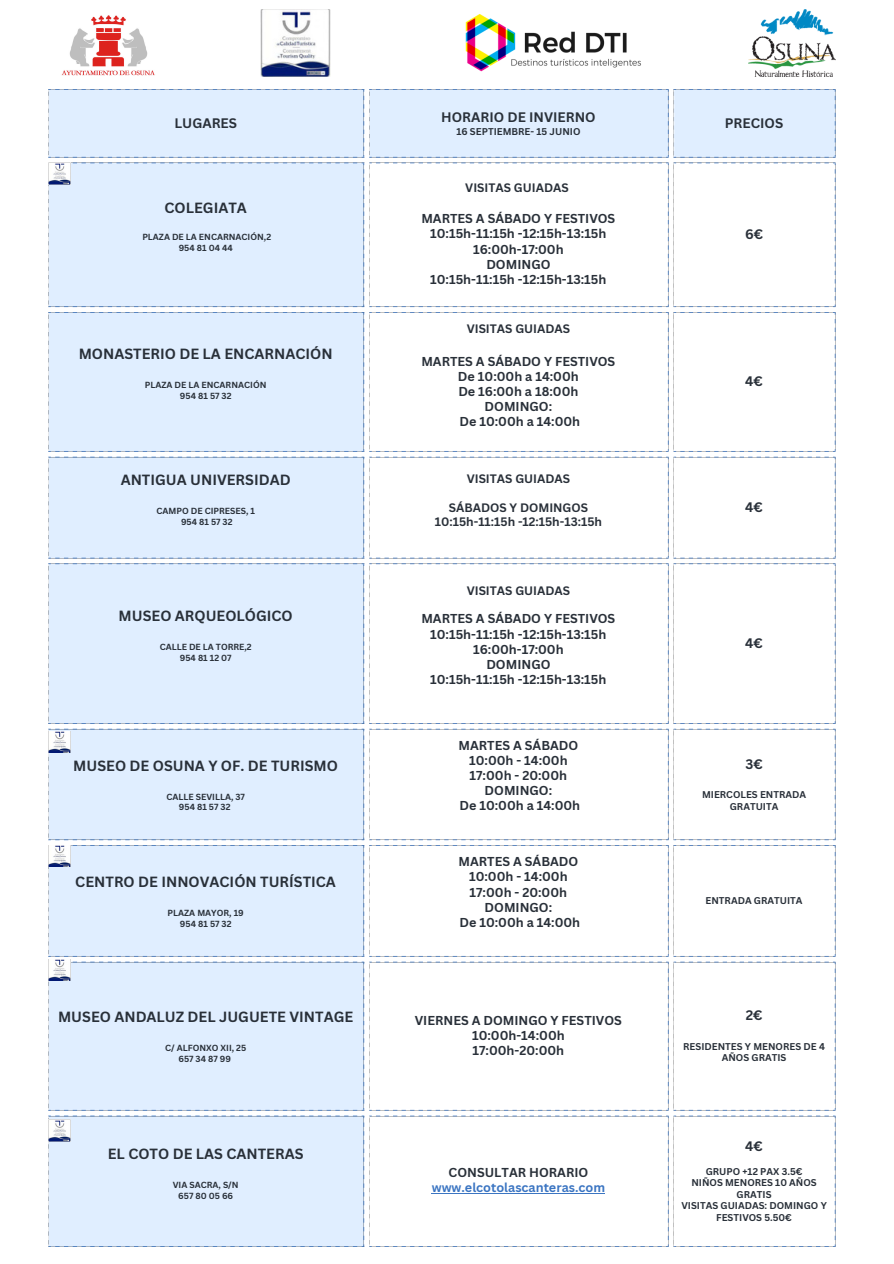
<style>
.page{position:relative;width:894px;height:1264px;background:#fff}
.page>*{position:absolute;margin:0;border:0;box-sizing:border-box;transform-origin:0 0}
.t1{font:700 14.4px "Canva Sans";color:#293039}
.t2{font:700 13.35px "Canva Sans";color:#293039}
.t3{font:700 12.6px "Canva Sans";color:#293039}
.t4{font:700 12.6px "Canva Sans";color:#3b75c2}
.t5{font:700 11.85px "Canva Sans";color:#293039}
.t6{font:700 9.6px/11.6px "Canva Sans";color:#293039;text-align:center}
.t7{font:700 8.7px "Canva Sans";color:#293039}
</style>
<div class="page">
<svg style="left:364px;top:90px;width:1px;height:67px"></svg>
<svg style="left:668px;top:90px;width:1px;height:67px"></svg>
<div style="left:48px;top:89px;width:316px;height:1157px;background:#e0eeff"></div>
<svg style="left:369px;top:89px;width:299px;height:1105px"></svg>
<svg style="left:673px;top:89px;width:162px;height:1028px"></svg>
<svg style="left:48px;top:184px;width:1px;height:122px"></svg>
<svg style="left:363px;top:163px;width:7px;height:143px"></svg>
<svg style="left:667px;top:163px;width:7px;height:143px"></svg>
<svg style="left:834px;top:163px;width:1px;height:143px"></svg>
<svg style="left:48px;top:313px;width:1px;height:138px"></svg>
<svg style="left:363px;top:313px;width:7px;height:138px"></svg>
<svg style="left:667px;top:313px;width:7px;height:138px"></svg>
<svg style="left:834px;top:313px;width:1px;height:138px"></svg>
<svg style="left:48px;top:457px;width:1px;height:100px"></svg>
<svg style="left:363px;top:457px;width:7px;height:100px"></svg>
<svg style="left:667px;top:457px;width:7px;height:100px"></svg>
<svg style="left:834px;top:457px;width:1px;height:100px"></svg>
<svg style="left:48px;top:564px;width:1px;height:159px"></svg>
<svg style="left:363px;top:564px;width:7px;height:159px"></svg>
<svg style="left:667px;top:564px;width:7px;height:159px"></svg>
<svg style="left:834px;top:564px;width:1px;height:159px"></svg>
<div style="left:48px;top:729px;width:315px;height:226px;background:#e0eeff"></div>
<svg style="left:363px;top:729px;width:472px;height:226px"></svg>
<svg style="left:48px;top:980px;width:1px;height:129px"></svg>
<svg style="left:363px;top:962px;width:7px;height:147px"></svg>
<svg style="left:667px;top:962px;width:7px;height:147px"></svg>
<svg style="left:834px;top:962px;width:1px;height:147px"></svg>
<svg style="left:48px;top:1116px;width:1px;height:130px"></svg>
<svg style="left:363px;top:1116px;width:7px;height:130px"></svg>
<svg style="left:667px;top:1116px;width:7px;height:130px"></svg>
<svg style="left:834px;top:1116px;width:1px;height:130px"></svg>
<img style="left:61px;top:15px;width:94px;height:61px">
<img style="left:260px;top:10px;width:70px;height:66px">
<img style="left:465px;top:14px;width:176px;height:58px">
<img style="left:748px;top:10px;width:87px;height:66px">
<img style="left:48px;top:163px;width:23px;height:21px">
<img style="left:48px;top:959px;width:23px;height:21px">
<img style="left:48px;top:1119px;width:23px;height:22px">
<img style="left:48px;top:731px;width:23px;height:21px">
<img style="left:48px;top:845px;width:23px;height:21px">
<p class="t2" style="left:174px;top:113px;width:64px">LUGARES</p>
<p class="t1" style="left:164px;top:198px;width:84px">COLEGIATA</p>
<p class="t7" style="left:142px;top:230px;width:130px">PLAZA DE LA ENCARNACIÓN,2</p>
<p class="t7" style="left:179px;top:241px;width:56px">954 81 04 44</p>
<p class="t1" style="left:79px;top:344px;width:255px">MONASTERIO DE LA ENCARNACIÓN</p>
<p class="t7" style="left:145px;top:378px;width:123px">PLAZA DE LA ENCARNACIÓN</p>
<p class="t7" style="left:180px;top:389px;width:53px">954 81 57 32</p>
<p class="t1" style="left:121px;top:469px;width:171px">ANTIGUA UNIVERSIDAD</p>
<p class="t7" style="left:156px;top:504px;width:100px">CAMPO DE CIPRESES, 1</p>
<p class="t7" style="left:181px;top:515px;width:53px">954 81 57 32</p>
<p class="t1" style="left:118px;top:606px;width:176px">MUSEO ARQUEOLÓGICO</p>
<p class="t7" style="left:160px;top:640px;width:94px">CALLE DE LA TORRE,2</p>
<p class="t7" style="left:180px;top:651px;width:53px">954 81 12 07</p>
<p class="t1" style="left:73px;top:755px;width:266px">MUSEO DE OSUNA Y OF. DE TURISMO</p>
<p class="t7" style="left:166px;top:790px;width:80px">CALLE SEVILLA, 37</p>
<p class="t7" style="left:179px;top:801px;width:53px">954 81 57 32</p>
<p class="t1" style="left:75px;top:871px;width:262px">CENTRO DE INNOVACIÓN TURÍSTICA</p>
<p class="t7" style="left:168px;top:906px;width:78px">PLAZA MAYOR, 19</p>
<p class="t7" style="left:180px;top:917px;width:53px">954 81 57 32</p>
<p class="t1" style="left:58px;top:1007px;width:296px">MUSEO ANDALUZ DEL JUGUETE VINTAGE</p>
<p class="t7" style="left:165px;top:1041px;width:83px">C/ ALFONXO XII, 25</p>
<p class="t7" style="left:178px;top:1052px;width:54px">657 34 87 99</p>
<p class="t1" style="left:108px;top:1143px;width:197px">EL COTO DE LAS CANTERAS</p>
<p class="t7" style="left:173px;top:1178px;width:67px">VIA SACRA, S/N</p>
<p class="t7" style="left:178px;top:1189px;width:56px">657 80 05 66</p>
<p class="t2" style="left:441px;top:107px;width:156px">HORARIO DE INVIERNO</p>
<p class="t6" style="left:456px;top:125px;width:125px">16 SEPTIEMBRE- 15 JUNIO</p>
<p class="t5" style="left:465px;top:180px;width:105px">VISITAS GUIADAS</p>
<p class="t3" style="left:421px;top:210px;width:195px">MARTES A SÁBADO Y FESTIVOS</p>
<p class="t3" style="left:430px;top:225px;width:178px">10:15h-11:15h -12:15h-13:15h</p>
<p class="t3" style="left:473px;top:240px;width:92px">16:00h-17:00h</p>
<p class="t3" style="left:486px;top:255px;width:66px">DOMINGO</p>
<p class="t3" style="left:430px;top:270px;width:178px">10:15h-11:15h -12:15h-13:15h</p>
<p class="t5" style="left:466px;top:320px;width:105px">VISITAS GUIADAS</p>
<p class="t3" style="left:421px;top:352px;width:195px">MARTES A SÁBADO Y FESTIVOS</p>
<p class="t3" style="left:458px;top:367px;width:122px">De 10:00h a 14:00h</p>
<p class="t3" style="left:458px;top:382px;width:121px">De 16:00h a 18:00h</p>
<p class="t3" style="left:484px;top:397px;width:69px">DOMINGO:</p>
<p class="t3" style="left:459px;top:412px;width:122px">De 10:00h a 14:00h</p>
<p class="t5" style="left:466px;top:470px;width:105px">VISITAS GUIADAS</p>
<p class="t5" style="left:448px;top:499px;width:141px">SÁBADOS Y DOMINGOS</p>
<p class="t5" style="left:435px;top:513px;width:169px">10:15h-11:15h -12:15h-13:15h</p>
<p class="t5" style="left:466px;top:582px;width:105px">VISITAS GUIADAS</p>
<p class="t3" style="left:421px;top:610px;width:195px">MARTES A SÁBADO Y FESTIVOS</p>
<p class="t3" style="left:430px;top:625px;width:178px">10:15h-11:15h -12:15h-13:15h</p>
<p class="t3" style="left:473px;top:640px;width:92px">16:00h-17:00h</p>
<p class="t3" style="left:486px;top:655px;width:66px">DOMINGO</p>
<p class="t3" style="left:430px;top:670px;width:178px">10:15h-11:15h -12:15h-13:15h</p>
<p class="t3" style="left:458px;top:736px;width:121px">MARTES A SÁBADO</p>
<p class="t3" style="left:469px;top:751px;width:100px">10:00h - 14:00h</p>
<p class="t3" style="left:469px;top:766px;width:99px">17:00h - 20:00h</p>
<p class="t3" style="left:484px;top:781px;width:69px">DOMINGO:</p>
<p class="t3" style="left:459px;top:796px;width:122px">De 10:00h a 14:00h</p>
<p class="t3" style="left:458px;top:852px;width:121px">MARTES A SÁBADO</p>
<p class="t3" style="left:469px;top:868px;width:100px">10:00h - 14:00h</p>
<p class="t3" style="left:469px;top:883px;width:99px">17:00h - 20:00h</p>
<p class="t3" style="left:484px;top:898px;width:69px">DOMINGO:</p>
<p class="t3" style="left:459px;top:913px;width:122px">De 10:00h a 14:00h</p>
<p class="t3" style="left:414px;top:1011px;width:209px">VIERNES A DOMINGO Y FESTIVOS</p>
<p class="t3" style="left:472px;top:1026px;width:94px">10:00h-14:00h</p>
<p class="t3" style="left:472px;top:1041px;width:93px">17:00h-20:00h</p>
<p class="t3" style="left:448px;top:1163px;width:141px">CONSULTAR HORARIO</p>
<p class="t4" style="left:431px;top:1178px;width:175px">www.elcotolascanteras.com</p>
<p class="t2" style="left:724px;top:113px;width:60px">PRECIOS</p>
<p class="t2" style="left:744px;top:225px;width:20px">6€</p>
<p class="t2" style="left:745px;top:371px;width:19px">4€</p>
<p class="t2" style="left:745px;top:497px;width:19px">4€</p>
<p class="t2" style="left:745px;top:633px;width:19px">4€</p>
<p class="t2" style="left:745px;top:754px;width:19px">3€</p>
<p class="t6" style="left:701px;top:788px;width:106px">MIERCOLES ENTRADA<br>GRATUITA</p>
<p class="t6" style="left:705px;top:894px;width:98px">ENTRADA GRATUITA</p>
<p class="t2" style="left:745px;top:1005px;width:18px">2€</p>
<p class="t6" style="left:683px;top:1040px;width:143px">RESIDENTES Y MENORES DE 4<br>AÑOS GRATIS</p>
<p class="t2" style="left:745px;top:1136px;width:19px">4€</p>
<p class="t6" style="left:705px;top:1165px;width:98px">GRUPO +12 PAX 3.5€</p>
<p class="t6" style="left:691px;top:1176px;width:127px">NIÑOS MENORES 10 AÑOS<br>GRATIS</p>
<p class="t6" style="left:681px;top:1199px;width:147px">VISITAS GUIADAS: DOMINGO Y<br>FESTIVOS 5.50€</p>
</div>
